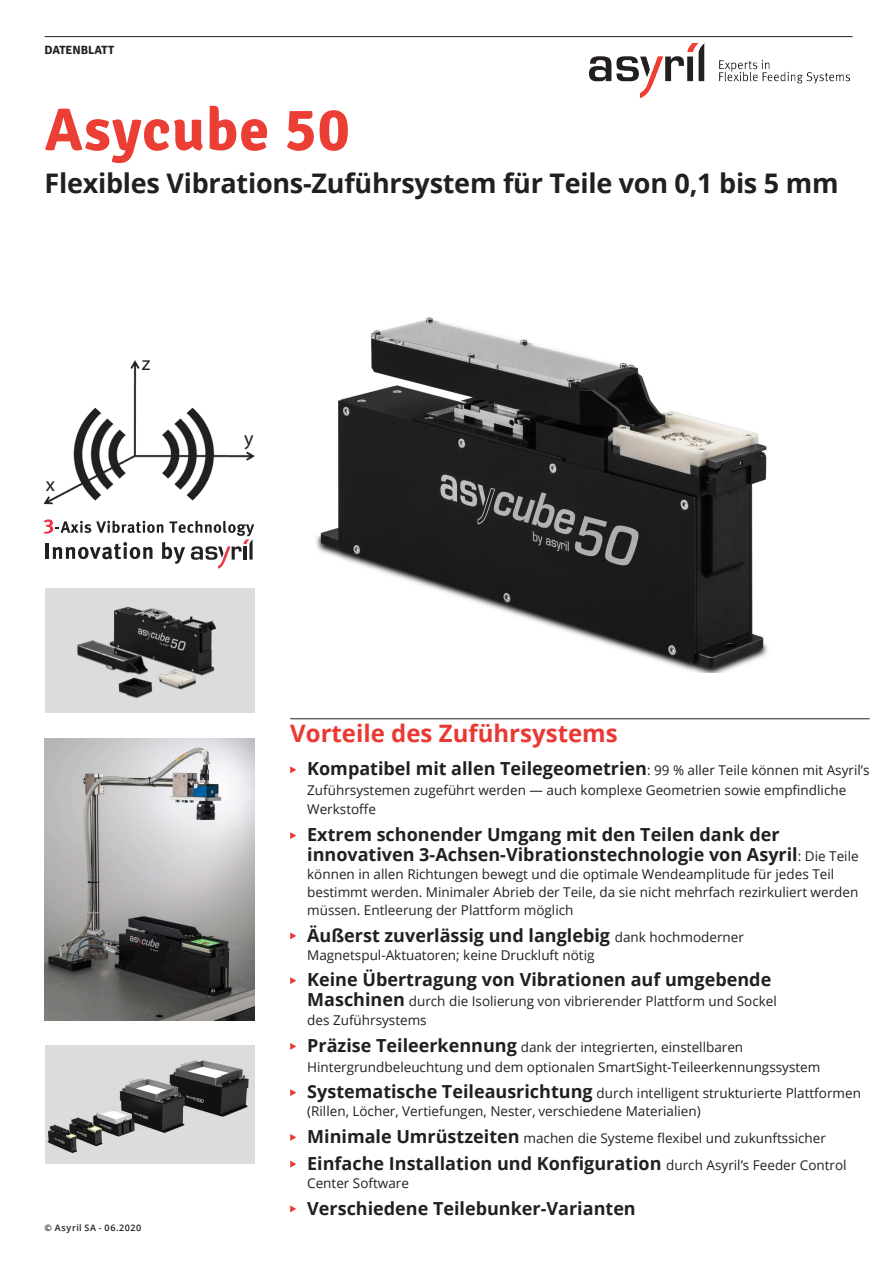
<style>
.page{position:relative;width:893px;height:1263px;background:#fff}
.page>*{position:absolute;margin:0;border:0;box-sizing:border-box;transform-origin:0 0}
.Titre_2_rouge{font:700 60px "Signika";letter-spacing:.02em;color:#eb3e34}
.Titre_2_noir{font:700 27px "Open Sans";letter-spacing:-.01em;color:#231f20}
.Sous-titre_1{font:700 24px "Open Sans";color:#ea3833}
.t1{font:19.95px "Myriad Pro";color:#231f20}
.Texte_puces_1{font:700 18px/19.5px "Open Sans";color:#231f20}
.Texte_puces_1-2{font:13.5px/19.5px "Open Sans";color:#231f20}
.t2{font:700 12px "Signika";color:#231f20}
.t3{font:600 9px "Open Sans";letter-spacing:.06em;color:#231f20}
.s1{font-weight:400;font-size:13.5px}
.s2{font-weight:700;font-size:18px}
</style>
<div class="page">
<hr style="left:45px;top:36px;width:808px;height:1px;background:#231f20">
<img style="left:590px;top:44px;width:260px;height:54px">
<hr style="left:290px;top:718px;width:580px;height:1px;background:#231f20">
<svg style="left:290px;top:766px;width:6px;height:7px"></svg>
<svg style="left:290px;top:832px;width:6px;height:7px"></svg>
<svg style="left:290px;top:932px;width:6px;height:7px"></svg>
<svg style="left:290px;top:977px;width:6px;height:7px"></svg>
<svg style="left:290px;top:1043px;width:6px;height:7px"></svg>
<svg style="left:290px;top:1089px;width:6px;height:7px"></svg>
<svg style="left:290px;top:1134px;width:6px;height:7px"></svg>
<svg style="left:290px;top:1161px;width:6px;height:7px"></svg>
<svg style="left:290px;top:1205px;width:6px;height:7px"></svg>
<img style="left:316px;top:317px;width:452px;height:356px">
<img style="left:45px;top:588px;width:207px;height:125px">
<img style="left:44px;top:360px;width:210px;height:145px">
<svg style="left:44px;top:519px;width:210px;height:50px"></svg>
<img style="left:45px;top:739px;width:210px;height:282px">
<img style="left:45px;top:1046px;width:210px;height:118px">
<p class="t2" style="left:45px;top:43px;width:71px">DATENBLATT</p>
<p class="Titre_2_rouge" style="left:45px;top:94px;width:306px">Asycube 50</p>
<p class="Titre_2_noir" style="left:45px;top:164px;width:795px">Flexibles Vibrations-Zuführsystem für Teile von 0,1 bis 5 mm</p>
<p class="t1" style="left:46px;top:472px;width:11px">x</p>
<p class="t1" style="left:142px;top:351px;width:10px">z</p>
<p class="t3" style="left:45px;top:1221px;width:98px">© Asyril SA - 06.2020</p>
<p class="t1" style="left:244px;top:426px;width:11px">y</p>
<p class="Sous-titre_1" style="left:290px;top:716px;width:329px">Vorteile des Zuführsystems</p>
<p class="Texte_puces_1" style="left:307px;top:759px;width:564px">Kompatibel mit allen Teilegeometrien<span class="s1">: 99 % aller Teile können mit Asyril’s</span></p>
<p class="Texte_puces_1-2" style="left:307px;top:780px;width:541px">Zuführsystemen zugeführt werden — auch komplexe Geometrien sowie empfindliche<br>Werkstoffe</p>
<p class="Texte_puces_1" style="left:307px;top:824px;width:553px">Extrem schonender Umgang mit den Teilen dank der innovativen 3-Achsen-Vibrationstechnologie von Asyril<span class="s1">: Die Teile</span></p>
<p class="Texte_puces_1-2" style="left:307px;top:864px;width:553px;line-height:18px">können in allen Richtungen bewegt und die optimale Wendeamplitude für jedes Teil bestimmt werden. Minimaler Abrieb der Teile, da sie nicht mehrfach rezirkuliert werden müssen. Entleerung der Plattform möglich</p>
<p class="Texte_puces_1" style="left:307px;top:925px;width:438px">Äußerst zuverlässig und langlebig <span class="s1">dank hochmoderner</span></p>
<p class="Texte_puces_1-2" style="left:307px;top:944px;width:289px">Magnetspul-Aktuatoren; keine Druckluft nötig</p>
<p class="Texte_puces_1" style="left:307px;top:969px;width:466px">Keine Übertragung von Vibrationen auf umgebende</p>
<p class="Texte_puces_1-2" style="left:307px;top:991px;width:471px"><span class="s2">Maschinen</span> durch die Isolierung von vibrierender Plattform und Sockel des Zuführsystems</p>
<p class="Texte_puces_1-2" style="left:307px;top:1037px;width:515px"><span class="s2">Präzise Teileerkennung</span> dank der integrierten, einstellbaren<br>Hintergrundbeleuchtung und dem optionalen SmartSight-Teileerkennungssystem</p>
<p class="Texte_puces_1-2" style="left:307px;top:1084px;width:555px;line-height:18px"><span class="s2">Systematische Teileausrichtung</span> durch intelligent strukturierte Plattformen (Rillen, Löcher, Vertiefungen, Nester, verschiedene Materialien)</p>
<p class="Texte_puces_1-2" style="left:307px;top:1128px;width:520px"><span class="s2">Minimale Umrüstzeiten</span> machen die Systeme flexibel und zukunftssicher</p>
<p class="Texte_puces_1" style="left:307px;top:1153px;width:541px">Einfache Installation und Konfiguration <span class="s1">durch Asyril’s Feeder Control</span></p>
<p class="Texte_puces_1-2" style="left:307px;top:1173px;width:103px">Center Software</p>
<p class="Texte_puces_1" style="left:307px;top:1198px;width:330px">Verschiedene Teilebunker-Varianten</p>
</div>
